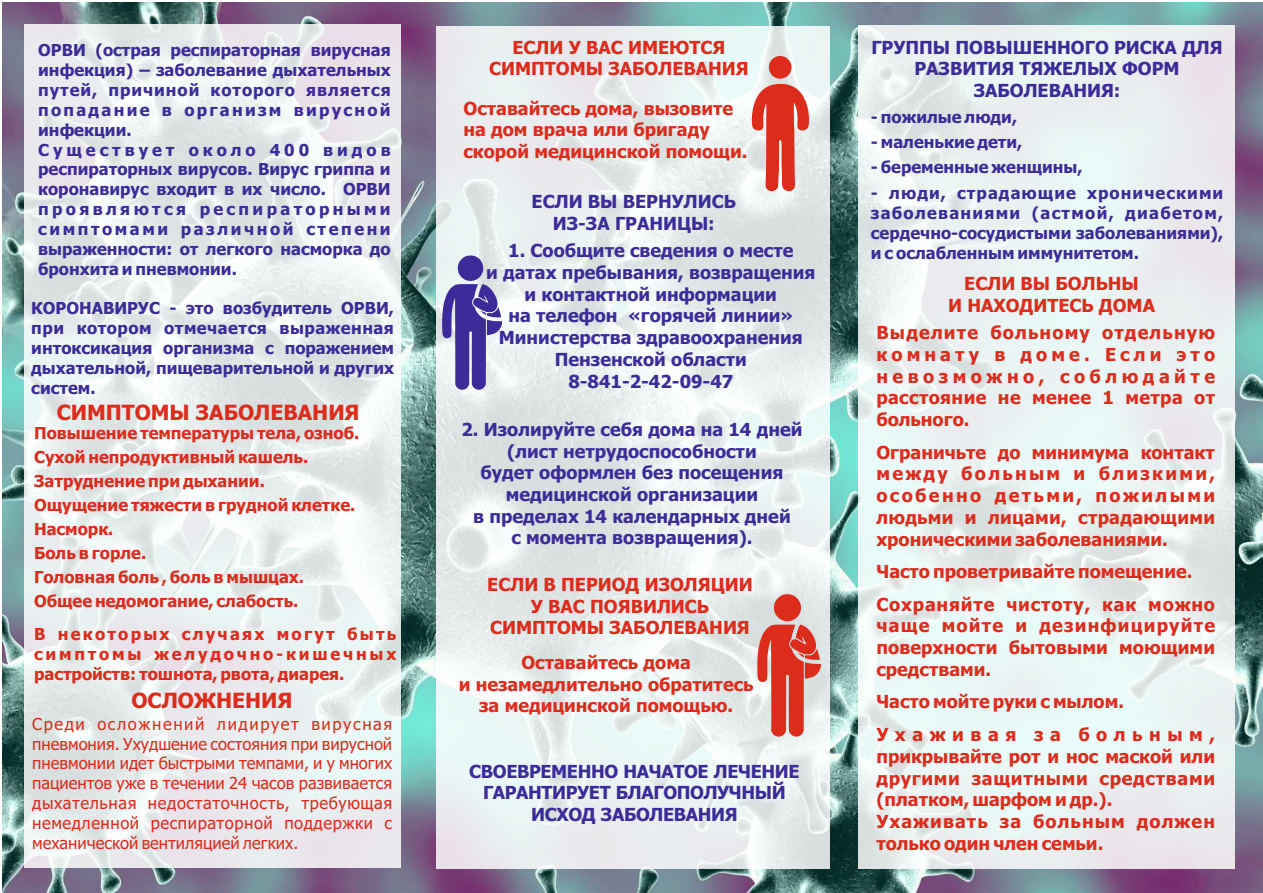
<style>
.page{position:relative;width:1263px;height:893px;background:#fff}
.page>*{position:absolute;margin:0;border:0;box-sizing:border-box;transform-origin:0 0}
.t1{font:700 21px "Tahoma";color:#dd2b1c}
.t2{font:700 18px/21.8px "Tahoma";color:#dd2b1c;text-align:center}
.t3{font:700 18px/21.8px "Tahoma";color:#3c2b99;text-align:center}
.t4{font:700 18px/21.8px "Tahoma";letter-spacing:-.02em;color:#3c2b99;text-align:center}
.t5{font:700 16.5px/20px "Tahoma";color:#3c2b99;text-align:justify}
.t6{font:700 16.5px/23.9px "Tahoma";color:#dd2b1c}
.t7{font:16.5px/20px "Tahoma";color:#dd2b1c;text-align:justify}
</style>
<div class="page">
<img style="left:3px;top:3px;width:1260px;height:889px">
<div style="left:24px;top:24px;width:377px;height:844px;background:#fff;opacity:.85"></div>
<div style="left:436px;top:26px;width:393px;height:843px;background:#fff;opacity:.85"></div>
<svg style="left:442px;top:255px;width:60px;height:136px;background:#8e88c2"></svg>
<svg style="left:757px;top:594px;width:64px;height:144px;background:#de8179"></svg>
<div style="left:858px;top:25px;width:376px;height:844px;background:#fff;opacity:.85"></div>
<svg style="left:751px;top:56px;width:58px;height:135px;background:#e38a82"></svg>
<p class="t5" style="left:38px;top:41px;width:354px;text-align:left">ОРВИ (острая респираторная вирусная инфекция) – заболевание дыхательных путей, причиной которого является попадание в организм вирусной инфекции.<br>Существует около 400 видов респираторных вирусов. Вирус гриппа и коронавирус входит в их число. ОРВИ проявляются респираторными симптомами различной степени выраженности: от легкого насморка до бронхита и пневмонии.</p>
<p class="t5" style="left:31px;top:300px;width:364px">КОРОНАВИРУС - это возбудитель ОРВИ, при котором отмечается выраженная интоксикация организма с поражением дыхательной, пищеварительной и других систем.</p>
<p class="t1" style="left:57px;top:404px;width:304px">СИМПТОМЫ ЗАБОЛЕВАНИЯ</p>
<p class="t6" style="left:34px;top:423px;width:327px">Повышение температуры тела, озноб.<br>Сухой непродуктивный кашель.<br>Затруднение при дыхании.<br>Ощущение тяжести в грудной клетке.<br>Насморк.<br>Боль в горле.<br>Головная боль , боль в мышцах.<br>Общее недомогание, слабость.</p>
<p class="t6" style="left:34px;top:625px;width:364px;line-height:20px;text-align:justify">В некоторых случаях могут быть симптомы желудочно-кишечных растройств: тошнота, рвота, диарея.</p>
<p class="t1" style="left:131px;top:691px;width:162px">ОСЛОЖНЕНИЯ</p>
<p class="t7" style="left:32px;top:715px;width:362px">Среди осложнений лидирует вирусная пневмония. Ухудшение состояния при вирусной пневмонии идет быстрыми темпами, и у многих пациентов уже в течении 24 часов развивается дыхательная недостаточность, требующая немедленной респираторной поддержки с механической вентиляцией легких.</p>
<p class="t2" style="left:489px;top:38px;width:261px">ЕСЛИ У ВАС ИМЕЮТСЯ<br>СИМПТОМЫ ЗАБОЛЕВАНИЯ</p>
<p class="t2" style="left:463px;top:99px;width:285px;text-align:left">Оставайтесь дома, вызовите на дом врача или бригаду скорой медицинской помощи.</p>
<p class="t3" style="left:532px;top:193px;width:206px">ЕСЛИ ВЫ ВЕРНУЛИСЬ<br>ИЗ-ЗА ГРАНИЦЫ:</p>
<p class="t3" style="left:486px;top:241px;width:331px">1. Сообщите сведения о месте<br>и датах пребывания, возвращения и контактной информации<br>на телефон «горячей линии»<br>Министерства здравоохранения<br>Пензенской области<br>8-841-2-42-09-47</p>
<p class="t3" style="left:461px;top:420px;width:342px">2. Изолируйте себя дома на 14 дней (лист нетрудоспособности<br>будет оформлен без посещения медицинской организации<br>в пределах 14 календарных дней<br>с момента возвращения).</p>
<p class="t2" style="left:487px;top:575px;width:267px">ЕСЛИ В ПЕРИОД ИЗОЛЯЦИИ<br>У ВАС ПОЯВИЛИСЬ<br>СИМПТОМЫ ЗАБОЛЕВАНИЯ</p>
<p class="t2" style="left:459px;top:653px;width:296px">Оставайтесь дома<br>и незамедлительно обратитесь за медицинской помощью.</p>
<p class="t4" style="left:469px;top:762px;width:332px">СВОЕВРЕМЕННО НАЧАТОЕ ЛЕЧЕНИЕ<br>ГАРАНТИРУЕТ БЛАГОПОЛУЧНЫЙ<br>ИСХОД ЗАБОЛЕВАНИЯ</p>
<p class="t3" style="left:871px;top:38px;width:353px">ГРУППЫ ПОВЫШЕННОГО РИСКА ДЛЯ<br>РАЗВИТИЯ ТЯЖЕЛЫХ ФОРМ<br>ЗАБОЛЕВАНИЯ:</p>
<p class="t5" style="left:871px;top:108px;width:148px">- пожилые люди,</p>
<p class="t5" style="left:871px;top:133px;width:153px">- маленькие дети,</p>
<p class="t5" style="left:871px;top:159px;width:213px">- беременные женщины,</p>
<p class="t5" style="left:871px;top:184px;width:354px">- люди, страдающие хроническими заболеваниями (астмой, диабетом, сердечно-сосудистыми заболеваниями), и с ослабленным иммунитетом.</p>
<p class="t2" style="left:948px;top:274px;width:208px">ЕСЛИ ВЫ БОЛЬНЫ<br>И НАХОДИТЕСЬ ДОМА</p>
<p class="t2" style="left:876px;top:323px;width:340px;text-align:justify">Выделите больному отдельную комнату в доме. Если это невозможно, соблюдайте расстояние не менее 1 метра от больного.</p>
<p class="t2" style="left:876px;top:443px;width:340px;text-align:justify">Ограничьте до минимума контакт между больным и близкими, особенно детьми, пожилыми людьми и лицами, страдающими хроническими заболеваниями.</p>
<p class="t2" style="left:876px;top:557px;width:340px;line-height:32.5px;text-align:left">Часто проветривайте помещение.<br>Сохраняйте чистоту, как можно</p>
<p class="t2" style="left:876px;top:616px;width:340px;text-align:justify">чаще мойте и дезинфицируйте поверхности бытовыми моющими средствами.</p>
<p class="t2" style="left:876px;top:687px;width:340px;line-height:32.5px;text-align:left">Часто мойте руки с мылом.<br>Ухаживая за больным,</p>
<p class="t2" style="left:876px;top:747px;width:340px;text-align:left">прикрывайте рот и нос маской или другими защитными средствами (платком, шарфом и др.).<br>Ухаживать за больным должен только один член семьи.</p>
</div>
